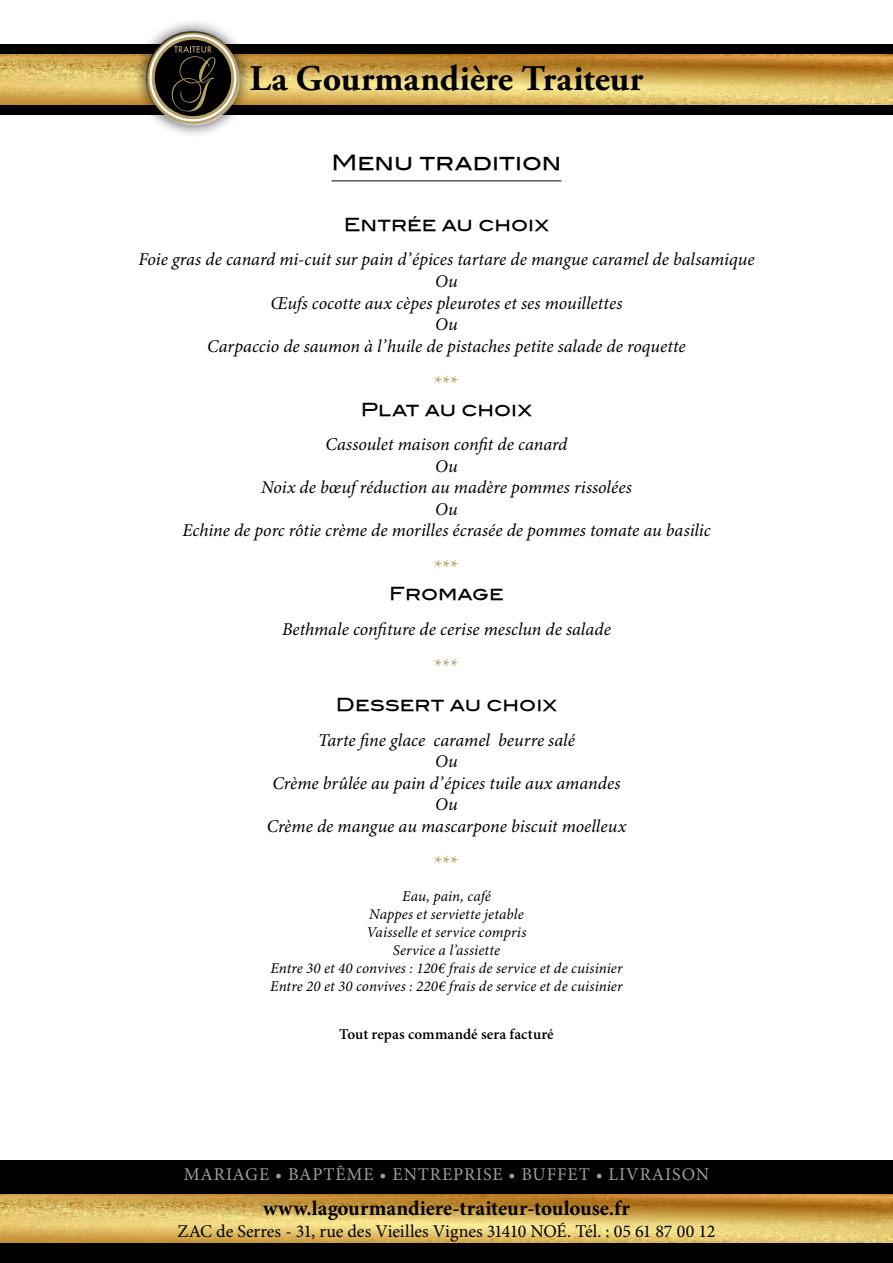
<style>
.page{position:relative;width:893px;height:1263px;background:#fff}
.page>*{position:absolute;margin:0;border:0;box-sizing:border-box;transform-origin:0 0}
.t1{font:700 36px "Adobe Garamond Pro";color:#000}
.t2{font:700 21px "Minion Pro";color:#000}
.t3{font:21px "Blair Md ITCTT Medium";color:#000}
.t4{font:21px "Minion Pro";color:#b6a067}
.t5{font:italic 18px/21.6px "Minion Pro";color:#000;text-align:center}
.t6{font:18px "Minion Pro";letter-spacing:-.005em;color:#000}
.t7{font:18px "Blair Md ITCTT Medium";color:#000}
.t8{font:18px "Minion Pro";letter-spacing:.05em;color:#9c9e9f}
.t9{font:italic 15px/18px "Minion Pro";letter-spacing:.005em;color:#000;text-align:center}
.t10{font:600 15px "Minion Pro";letter-spacing:.005em;color:#000}
</style>
<div class="page">
<img style="left:0;top:54px;width:893px;height:51px">
<img style="left:0;top:1193px;width:893px;height:51px">
<div style="left:0;top:44px;width:893px;height:10px;background:#000"></div>
<div style="left:0;top:1160px;width:893px;height:33px;background:#000"></div>
<div style="left:0;top:1244px;width:893px;height:19px;background:#000"></div>
<div style="left:0;top:105px;width:893px;height:9px;background:#000"></div>
<div style="left:133px;top:18px;width:120px;height:120px;background:#000;opacity:.75"></div>
<div style="left:150px;top:58px;width:90px;height:67px;background:#fff;opacity:.75"></div>
<div style="left:146px;top:31px;width:91px;height:78px;background:#000;opacity:.75"></div>
<hr style="left:332px;top:180px;width:229px;height:1px;background:#000">
<h1 class="t1" style="left:250px;top:57px;width:395px">La Gourmandière Traiteur</h1>
<p class="t3" style="left:332px;top:146px;width:231px">Menu tradition</p>
<p class="t7" style="left:344px;top:210px;width:207px">Entrée au choix</p>
<p class="t5" style="left:138px;top:250px;width:618px">Foie gras de canard mi-cuit sur pain d’épices tartare de mangue caramel de balsamique Ou<br>Œufs cocotte aux cèpes pleurotes et ses mouillettes<br>Ou<br>Carpaccio de saumon à l’huile de pistaches petite salade de roquette</p>
<p class="t4" style="left:434px;top:370px;width:26px">***</p>
<p class="t7" style="left:361px;top:394px;width:173px">Plat au choix</p>
<p class="t5" style="left:182px;top:434px;width:530px">Cassoulet maison confit de canard<br>Ou<br>Noix de bœuf réduction au madère pommes rissolées<br>Ou<br>Echine de porc rôtie crème de morilles écrasée de pommes tomate au basilic</p>
<p class="t4" style="left:434px;top:555px;width:26px">***</p>
<p class="t7" style="left:389px;top:579px;width:116px">Fromage</p>
<p class="t5" style="left:282px;top:619px;width:330px">Bethmale confiture de cerise mesclun de salade</p>
<p class="t4" style="left:434px;top:653px;width:26px">***</p>
<p class="t7" style="left:336px;top:690px;width:223px">Dessert au choix</p>
<p class="t5" style="left:267px;top:730px;width:361px">Tarte fine glace caramel beurre salé<br>Ou<br>Crème brûlée au pain d’épices tuile aux amandes<br>Ou<br>Crème de mangue au mascarpone biscuit moelleux</p>
<p class="t4" style="left:434px;top:851px;width:26px">***</p>
<p class="t9" style="left:270px;top:887px;width:354px">Eau, pain, café<br>Nappes et serviette jetable<br>Vaisselle et service compris<br>Service a l’assiette<br>Entre 30 et 40 convives : 120€ frais de service et de cuisinier Entre 20 et 30 convives : 220€ frais de service et de cuisinier</p>
<p class="t10" style="left:339px;top:1026px;width:216px">Tout repas commandé sera facturé</p>
<p class="t8" style="left:184px;top:1164px;width:527px">MARIAGE • BAPTÊME • ENTREPRISE • BUFFET • LIVRAISON</p>
<p class="t2" style="left:263px;top:1196px;width:368px">www.lagourmandiere-traiteur-toulouse.fr</p>
<p class="t6" style="left:178px;top:1220px;width:539px">ZAC de Serres - 31, rue des Vieilles Vignes 31410 NOÉ. Tél. : 05 61 87 00 12</p>
</div>
